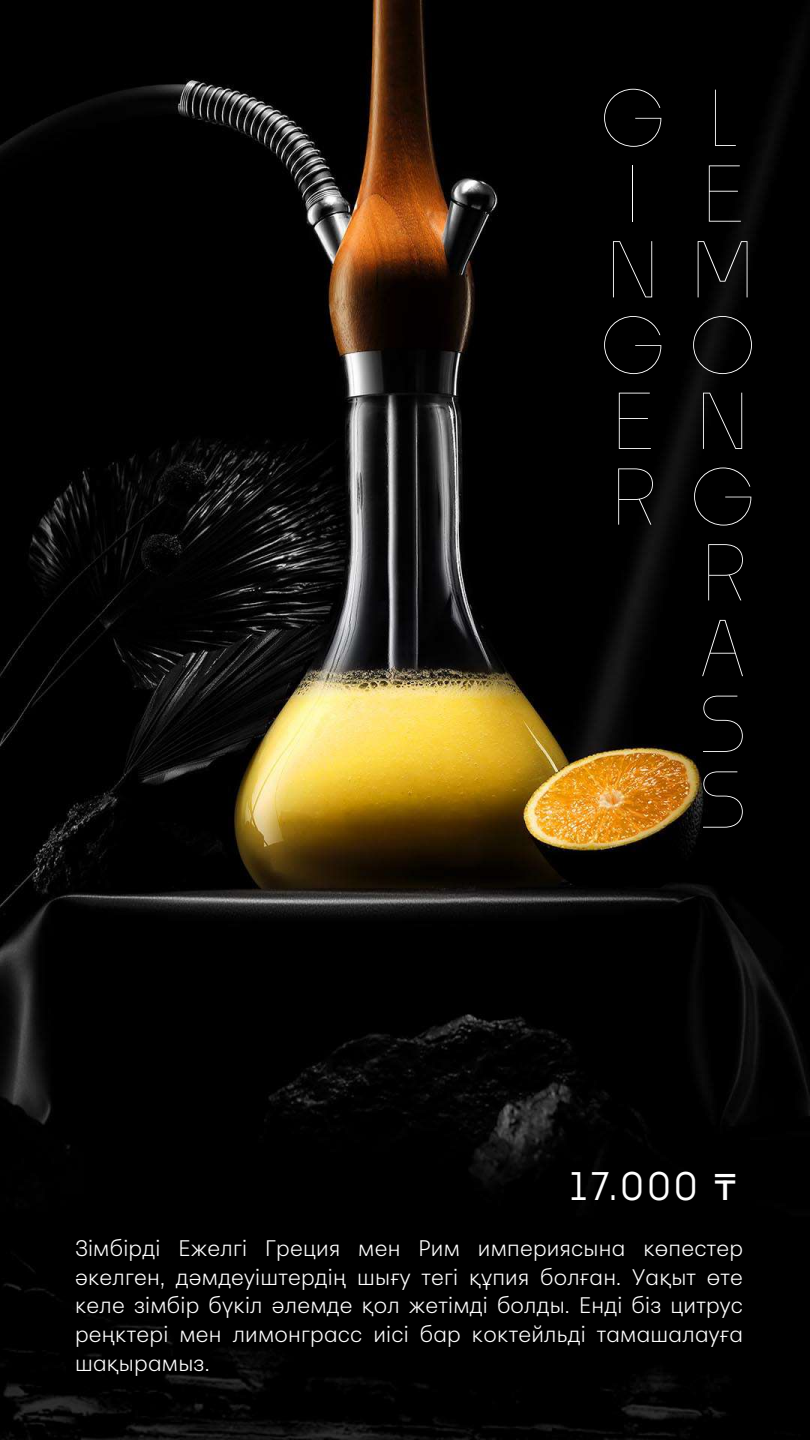
<style>
.page{position:relative;width:810px;height:1440px;background:#fff}
.page>*{position:absolute;margin:0;border:0;box-sizing:border-box;transform-origin:0 0}
.t1{font:100 75px/75.8px "Noka Trial";color:#fff}
.t2{font:500 37.2px "Noka Trial";color:#fff}
.t3{font:22.5px/28.5px "Peridot PE Variable";letter-spacing:.01em;color:#fff;text-align:justify}
.s1{font-family:"Peridot PE Variable";font-weight:400}
</style>
<div class="page">
<img style="left:0;top:0;width:810px;height:1440px">
<h1 class="t1" style="left:601px;top:78px;width:62px">G</h1>
<h1 class="t1" style="left:624px;top:154px;width:11px">I</h1>
<h1 class="t1" style="left:605px;top:230px;width:49px">N</h1>
<h1 class="t1" style="left:601px;top:306px;width:153px">G O</h1>
<h1 class="t1" style="left:611px;top:381px;width:42px">E</h1>
<h1 class="t1" style="left:610px;top:457px;width:45px">R</h1>
<h1 class="t1" style="left:689px;top:78px;width:60px">L<br>E<br>M</h1>
<h1 class="t1" style="left:691px;top:381px;width:62px">N<br>G<br>R<br>A<br>S<br>S</h1>
<h2 class="t2" style="left:568px;top:1163px;width:171px">17.000 <span class="s1">₸</span></h2>
<p class="t3" style="left:75px;top:1232px;width:670px">Зімбірді Ежелгі Греция мен Рим империясына көпестер әкелген, дәмдеуіштердің шығу тегі құпия болған. Уақыт өте келе зімбір бүкіл әлемде қол жетімді болды. Енді біз цитрус реңктері мен лимонграсс иісі бар коктейльді тамашалауға шақырамыз.</p>
</div>
